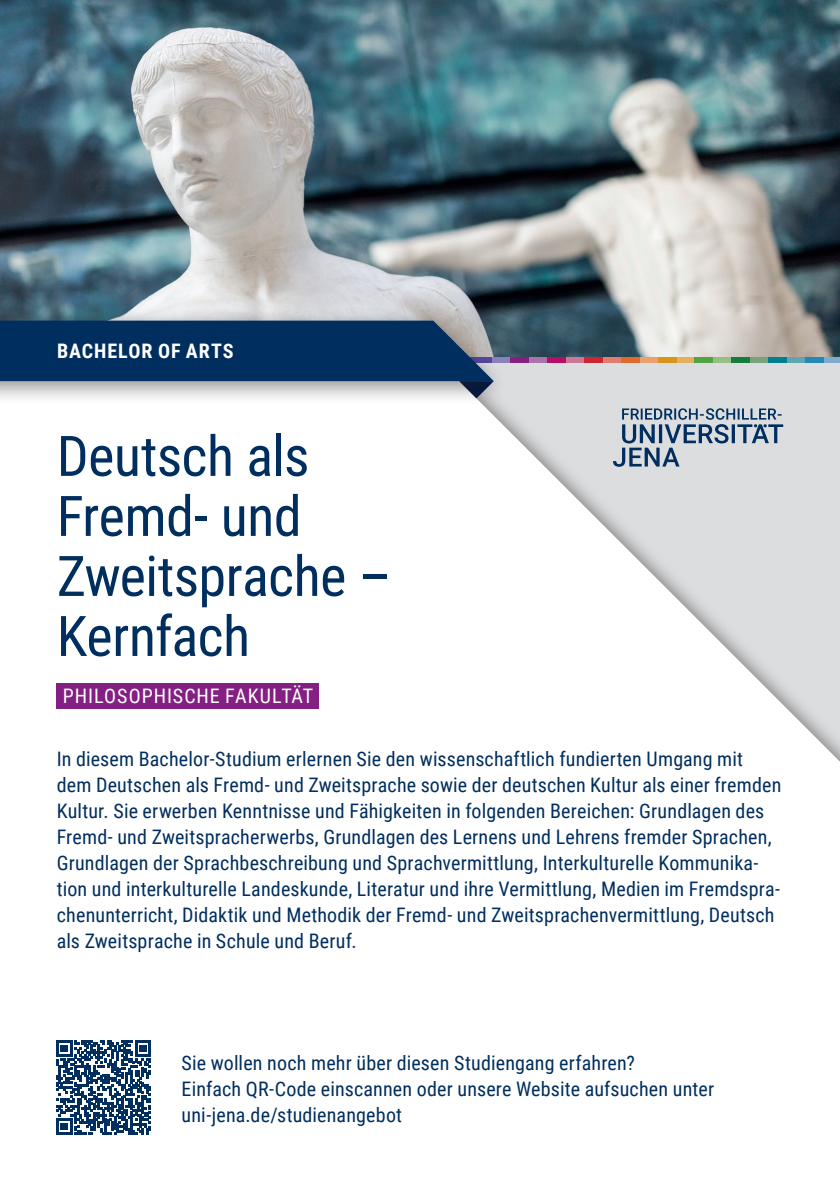
<style>
.page{position:relative;width:840px;height:1191px;background:#fff}
.page>*{position:absolute;margin:0;border:0;box-sizing:border-box;transform-origin:0 0}
.Studiengang{font:56px/60px "Roboto Condensed";letter-spacing:-.01em;color:#002e5e}
.t1{font:20px/26px "Roboto Condensed";letter-spacing:.01em;color:#002e5e}
._02_PhilFak{font:20px "Roboto Condensed";letter-spacing:.045em;color:#fff}
.t2{font:700 20px "Roboto Condensed";letter-spacing:.045em;color:#fff}
</style>
<div class="page">
<img style="left:0;top:0;width:839px;height:315px">
<svg style="left:56px;top:331px;width:783px;height:430px"></svg>
<div style="left:492px;top:357px;width:18px;height:6px;background:#8c80bc"></div>
<div style="left:528px;top:357px;width:19px;height:6px;background:#a973ab"></div>
<div style="left:565px;top:357px;width:19px;height:6px;background:#cd7794"></div>
<div style="left:602px;top:357px;width:18px;height:6px;background:#e07e6e"></div>
<div style="left:639px;top:357px;width:18px;height:6px;background:#eba06f"></div>
<div style="left:510px;top:357px;width:18px;height:6px;background:#841f83"></div>
<div style="left:547px;top:357px;width:18px;height:6px;background:#b60e65"></div>
<div style="left:584px;top:357px;width:18px;height:6px;background:#ce2532"></div>
<div style="left:620px;top:357px;width:19px;height:6px;background:#de6b27"></div>
<div style="left:676px;top:357px;width:18px;height:6px;background:#e5b05d"></div>
<div style="left:712px;top:357px;width:19px;height:6px;background:#95bf84"></div>
<div style="left:749px;top:357px;width:19px;height:6px;background:#78a17c"></div>
<div style="left:786px;top:357px;width:18px;height:6px;background:#5fa6b2"></div>
<div style="left:823px;top:357px;width:16px;height:6px;background:#7eaccf"></div>
<div style="left:657px;top:357px;width:19px;height:6px;background:#d8941b"></div>
<div style="left:694px;top:357px;width:18px;height:6px;background:#51a343"></div>
<div style="left:731px;top:357px;width:18px;height:6px;background:#157c40"></div>
<div style="left:768px;top:357px;width:18px;height:6px;background:#00808e"></div>
<div style="left:804px;top:357px;width:19px;height:6px;background:#2188b9"></div>
<div style="left:0;top:307px;width:509px;height:99px;background:#231f20;opacity:.5"></div>
<svg style="left:0;top:321px;width:493px;height:77px;background:#335579"></svg>
<svg style="left:612px;top:408px;width:170px;height:59px;background:#a4b1be"></svg>
<div style="left:57px;top:683px;width:262px;height:25px;background:#841f83"></div>
<svg style="left:56px;top:1040px;width:95px;height:95px"></svg>
<p class="t2" style="left:57px;top:337px;width:178px">BACHELOR OF ARTS</p>
<p class="Studiengang" style="left:57px;top:424px;width:335px">Deutsch als<br>Fremd- und<br>Zweitsprache –<br>Kernfach</p>
<p class="_02_PhilFak" style="left:63px;top:681px;width:252px">PHILOSOPHISCHE FAKULTÄT</p>
<p class="t1" style="left:57px;top:745px;width:725px">In diesem Bachelor-Studium erlernen Sie den wissenschaftlich fundierten Umgang mit dem Deutschen als Fremd- und Zweitsprache sowie der deutschen Kultur als einer fremden Kultur. Sie erwerben Kenntnisse und Fähigkeiten in folgenden Bereichen: Grundlagen des Fremd- und Zweitspracherwerbs, Grundlagen des Lernens und Lehrens fremder Sprachen, Grundlagen der Sprachbeschreibung und Sprachvermittlung, Interkulturelle Kommunika&shy;tion und interkulturelle Landeskunde, Literatur und ihre Vermittlung, Medien im Fremdspra&shy;chenunterricht, Didaktik und Methodik der Fremd- und Zweitsprachenvermittlung, Deutsch als Zweitsprache in Schule und Beruf.</p>
<p class="t1" style="left:181px;top:1048px;width:534px">Sie wollen noch mehr über diesen Studiengang erfahren?<br>Einfach QR-Code einscannen oder unsere Website aufsuchen unter uni-jena.de/studienangebot</p>
</div>
